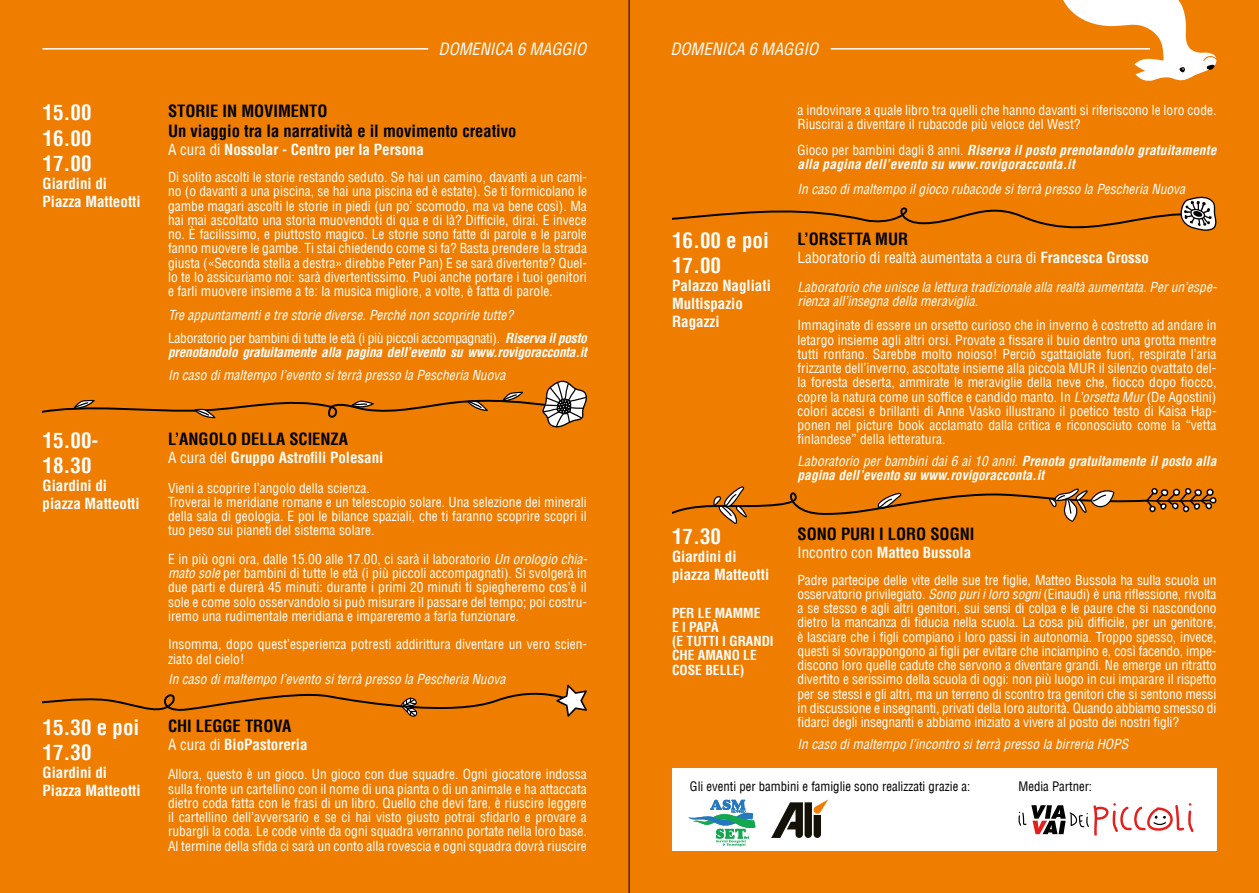
<style>
.page{position:relative;width:1259px;height:893px;background:#fff}
.page>*{position:absolute;margin:0;border:0;box-sizing:border-box;transform-origin:0 0}
.t1{font:700 condensed 21px/25.2px "Helvetica LT";color:#fff}
.t2{font:700 condensed 16.5px/19.8px "Helvetica LT";color:#000}
.t3{font:italic condensed 16.5px "Helvetica LT";color:#fff}
.t4{font:700 condensed 15px/18px "Helvetica LT";color:#fff}
.t5{font:condensed 15px "Helvetica LT";color:#fff}
.t6{font:condensed 13.5px/14.2px "Helvetica LT";color:#fff;text-align:justify}
.t7{font:italic condensed 13.5px/14.2px "Helvetica LT";color:#fff}
.t8{font:italic 700 condensed 13.5px/14.2px "Helvetica LT";color:#fff}
.t9{font:condensed 13.5px/23.2px "Helvetica LT";letter-spacing:-.02em;color:#fff}
.t10{font:italic 700 condensed 13.5px "Helvetica LT";letter-spacing:-.02em;color:#fff}
.t11{font:700 condensed 13.5px/14.2px "Helvetica LT";color:#fff}
.t12{font:condensed 12.75px "Helvetica LT";color:#000}
.s1{font-weight:400}
.s2{font-style:italic}
.s3{font-weight:700;font-style:italic}
.s4{font-weight:400;font-style:normal}
.s5{font-weight:700}
</style>
<div class="page">
<div style="left:0;top:0;width:651px;height:893px;background:#ef7d00"></div>
<hr style="left:43px;top:48px;width:385px;height:2px;background:#fff">
<svg style="left:43px;top:380px;width:544px;height:47px"></svg>
<svg style="left:43px;top:685px;width:544px;height:32px"></svg>
<div style="left:617px;top:0;width:642px;height:893px;background:#ef7d00"></div>
<hr style="left:830px;top:48px;width:320px;height:2px;background:#fff">
<svg style="left:672px;top:196px;width:544px;height:35px"></svg>
<svg style="left:672px;top:486px;width:544px;height:38px"></svg>
<div style="left:672px;top:767px;width:544px;height:83px;background:#fff"></div>
<svg style="left:688px;top:800px;width:67px;height:46px"></svg>
<svg style="left:771px;top:799px;width:57px;height:39px"></svg>
<svg style="left:1018px;top:803px;width:175px;height:33px"></svg>
<svg style="left:958px;top:0;width:258px;height:81px"></svg>
<hr style="left:629px;top:0;width:1px;height:893px;background:#000">
<p class="t3" style="left:438px;top:38px;width:149px">DOMENICA 6 MAGGIO</p>
<p class="t2" style="left:168px;top:101px;width:350px">STORIE IN MOVIMENTO<br>Un viaggio tra la narratività e il movimento creativo</p>
<p class="t4" style="left:168px;top:140px;width:257px"><span class="s1">A cura di</span> Nossolar - Centro per la Persona</p>
<h1 class="t1" style="left:43px;top:100px;width:50px;text-align:justify">15.00<br>16.00<br>17.00</h1>
<p class="t4" style="left:43px;top:174px;width:99px">Giardini di<br>Piazza Matteotti</p>
<p class="t6" style="left:168px;top:170px;width:420px">Di solito ascolti le storie restando seduto. Se hai un camino, davanti a un cami&shy;no (o davanti a una piscina, se hai una piscina ed è estate). Se ti formicolano le gambe magari ascolti le storie in piedi (un po’ scomodo, ma va bene così). Ma hai mai ascoltato una storia muovendoti di qua e di là? Difficile, dirai. E invece no. È facilissimo, e piuttosto magico. Le storie sono fatte di parole e le parole fanno muovere le gambe. Ti stai chiedendo come si fa? Basta prendere la strada giusta («Seconda stella a destra» direbbe Peter Pan) E se sarà divertente? Quel&shy;lo te lo assicuriamo noi: sarà divertentissimo. Puoi anche portare i tuoi genitori e farli muovere insieme a te: la musica migliore, a volte, è fatta di parole.</p>
<p class="t9" style="left:168px;top:303px;width:420px"><span class="s2">Tre appuntamenti e tre storie diverse. Perché non scoprirle tutte?<br></span>Laboratorio per bambini di tutte le età (i più piccoli accompagnati). <span class="s3">Riserva il posto</span></p>
<p class="t10" style="left:168px;top:344px;width:420px">prenotandolo gratuitamente alla pagina dell’evento su www.rovigoracconta.it</p>
<p class="t7" style="left:168px;top:368px;width:339px">In caso di maltempo l’evento si terrà presso la Pescheria Nuova</p>
<h1 class="t1" style="left:43px;top:428px;width:57px">15.00-<br>18.30</h1>
<p class="t4" style="left:43px;top:477px;width:99px">Giardini di piazza Matteotti</p>
<h1 class="t1" style="left:43px;top:715px;width:98px">15.30 e poi<br>17.30</h1>
<p class="t4" style="left:43px;top:764px;width:99px">Giardini di<br>Piazza Matteotti</p>
<p class="t2" style="left:168px;top:429px;width:182px">L’ANGOLO DELLA SCIENZA</p>
<p class="t4" style="left:168px;top:448px;width:217px"><span class="s1">A cura del</span> Gruppo Astrofili Polesani</p>
<p class="t6" style="left:168px;top:480px;width:420px;text-align:left">Vieni a scoprire l’angolo della scienza.<br>Troverai le meridiane romane e un telescopio solare. Una selezione dei minerali della sala di geologia. E poi le bilance spaziali, che ti faranno scoprire scopri il tuo peso sui pianeti del sistema solare.</p>
<p class="t6" style="left:168px;top:552px;width:421px">E in più ogni ora, dalle 15.00 alle 17.00, ci sarà il laboratorio <span class="s2">Un orologio chia&shy;mato sole</span> per bambini di tutte le età (i più piccoli accompagnati). Si svolgerà in due parti e durerà 45 minuti: durante i primi 20 minuti ti spiegheremo cos’è il sole e come solo osservandolo si può misurare il passare del tempo; poi costru&shy;iremo una rudimentale meridiana e impareremo a farla funzionare.</p>
<p class="t6" style="left:168px;top:637px;width:420px">Insomma, dopo quest’esperienza potresti addirittura diventare un vero scien&shy;ziato del cielo!</p>
<p class="t7" style="left:168px;top:672px;width:339px">In caso di maltempo l’evento si terrà presso la Pescheria Nuova</p>
<p class="t2" style="left:168px;top:716px;width:125px">CHI LEGGE TROVA</p>
<p class="t4" style="left:168px;top:735px;width:141px"><span class="s1">A cura di</span> BioPastoreria</p>
<p class="t6" style="left:168px;top:767px;width:420px">Allora, questo è un gioco. Un gioco con due squadre. Ogni giocatore indossa sulla fronte un cartellino con il nome di una pianta o di un animale e ha attaccata dietro coda fatta con le frasi di un libro. Quello che devi fare, è riuscire leggere il cartellino dell’avversario e se ci hai visto giusto potrai sfidarlo e provare a rubargli la coda. Le code vinte da ogni squadra verranno portate nella loro base.<br>Al termine della sfida ci sarà un conto alla rovescia e ogni squadra dovrà riuscire</p>
<p class="t3" style="left:670px;top:38px;width:149px">DOMENICA 6 MAGGIO</p>
<h1 class="t1" style="left:672px;top:228px;width:98px">16.00 e poi<br>17.00</h1>
<p class="t4" style="left:672px;top:277px;width:100px">Palazzo Nagliati<br>Multispazio<br>Ragazzi</p>
<h1 class="t1" style="left:672px;top:523px;width:50px">17.30</h1>
<p class="t4" style="left:672px;top:547px;width:99px">Giardini di piazza Matteotti</p>
<p class="t11" style="left:672px;top:605px;width:103px">PER LE MAMME<br>E I PAPÀ<br>(E TUTTI I GRANDI<br>CHE AMANO LE<br>COSE BELLE)</p>
<p class="t6" style="left:797px;top:103px;width:420px">a indovinare a quale libro tra quelli che hanno davanti si riferiscono le loro code.<br>Riuscirai a diventare il rubacode più veloce del West?</p>
<p class="t8" style="left:797px;top:143px;width:420px"><span class="s4">Gioco per bambini dagli 8 anni.</span> Riserva il posto prenotandolo gratuitamente alla pagina dell’evento su www.rovigoracconta.it</p>
<p class="t7" style="left:797px;top:182px;width:389px">In caso di maltempo il gioco rubacode si terrà presso la Pescheria Nuova</p>
<p class="t2" style="left:797px;top:229px;width:112px">L’ORSETTA MUR</p>
<p class="t5" style="left:797px;top:248px;width:353px">Laboratorio di realtà aumentata a cura di <span class="s5">Francesca Grosso</span></p>
<p class="t7" style="left:797px;top:280px;width:421px">Laboratorio che unisce la lettura tradizionale alla realtà aumentata. Per un’espe&shy;rienza all’insegna della meraviglia.</p>
<p class="t6" style="left:797px;top:318px;width:420px">Immaginate di essere un orsetto curioso che in inverno è costretto ad andare in letargo insieme agli altri orsi. Provate a fissare il buio dentro una grotta mentre tutti ronfano. Sarebbe molto noioso! Perciò sgattaiolate fuori, respirate l’aria frizzante dell’inverno, ascoltate insieme alla piccola MUR il silenzio ovattato del&shy;la foresta deserta, ammirate le meraviglie della neve che, fiocco dopo fiocco, copre la natura come un soffice e candido manto. In <span class="s2">L’orsetta Mur</span> (De Agostini) colori accesi e brillanti di Anne Vasko illustrano il poetico testo di Kaisa Hap&shy;ponen nel picture book acclamato dalla critica e riconosciuto come la “vetta finlandese” della letteratura.</p>
<p class="t8" style="left:797px;top:454px;width:420px"><span class="s1">Laboratorio per bambini dai 6 ai 10 anni.</span> Prenota gratuitamente il posto alla pagina dell’evento su www.rovigoracconta.it</p>
<p class="t2" style="left:797px;top:524px;width:178px">SONO PURI I LORO SOGNI</p>
<p class="t4" style="left:797px;top:544px;width:175px"><span class="s1">Incontro con</span> Matteo Bussola</p>
<p class="t6" style="left:797px;top:572px;width:420px">Padre partecipe delle vite delle sue tre figlie, Matteo Bussola ha sulla scuola un osservatorio privilegiato. <span class="s2">Sono puri i loro sogni</span> (Einaudi) è una riflessione, rivolta a se stesso e agli altri genitori, sui sensi di colpa e le paure che si nascondono dietro la mancanza di fiducia nella scuola. La cosa più difficile, per un genitore, è lasciare che i figli compiano i loro passi in autonomia. Troppo spesso, invece, questi si sovrappongono ai figli per evitare che inciampino e, così facendo, impe&shy;discono loro quelle cadute che servono a diventare grandi. Ne emerge un ritratto divertito e serissimo della scuola di oggi: non più luogo in cui imparare il rispetto per se stessi e gli altri, ma un terreno di scontro tra genitori che si sentono messi in discussione e insegnanti, privati della loro autorità. Quando abbiamo smesso di fidarci degli insegnanti e abbiamo iniziato a vivere al posto dei nostri figli?</p>
<p class="t7" style="left:797px;top:737px;width:332px">In caso di maltempo l’incontro si terrà presso la birreria HOPS</p>
<p class="t12" style="left:690px;top:779px;width:282px">Gli eventi per bambini e famiglie sono realizzati grazie a:</p>
<p class="t12" style="left:1018px;top:779px;width:75px">Media Partner:</p>
</div>
